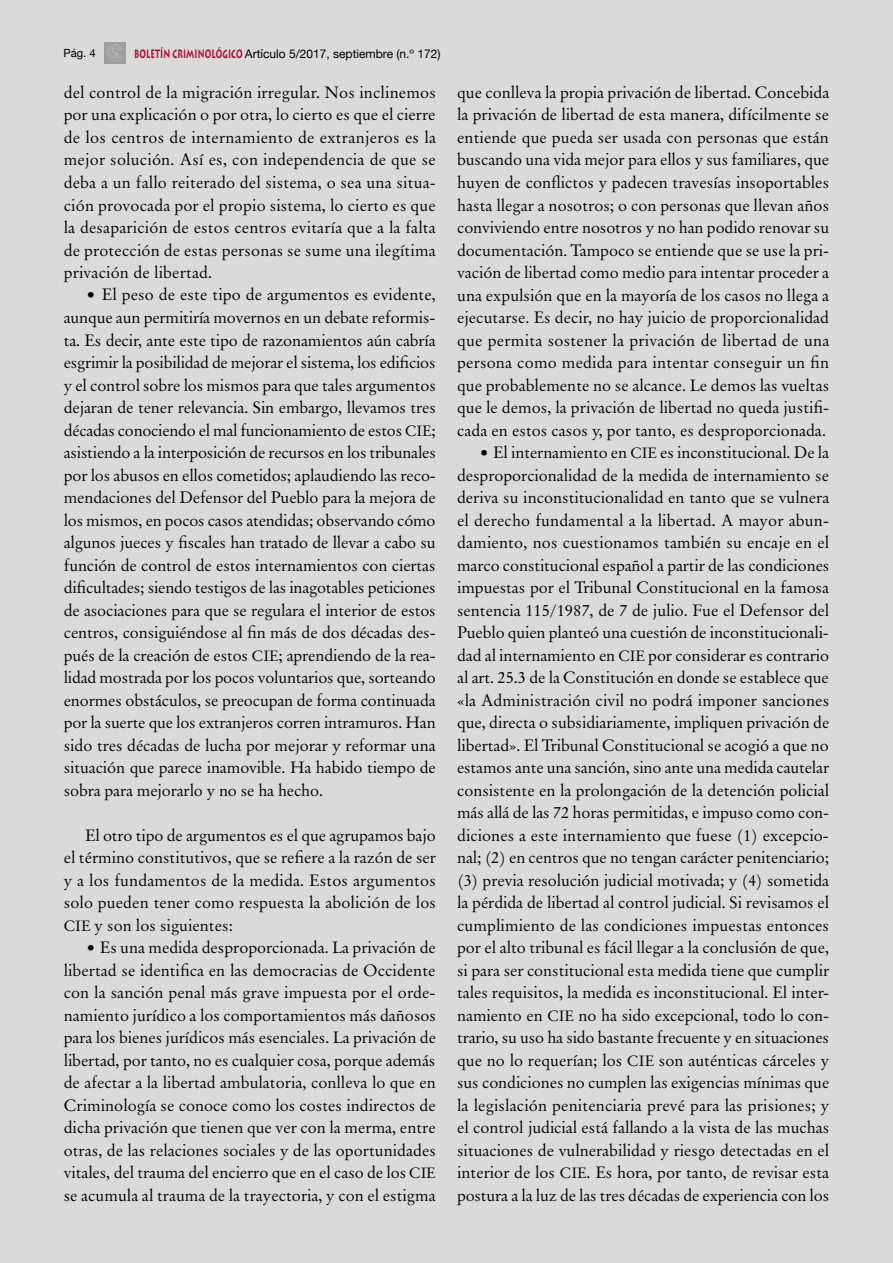
<style>
.page{position:relative;width:893px;height:1263px;background:#dadada}
.page>*{position:absolute;margin:0;border:0;box-sizing:border-box;transform-origin:0 0}
.t1{font:16.5px/22.5px "Original Garamond BT";color:#000;text-align:justify}
.t2{font:12px "Helvetica Neue";color:#000}
.t3{font:11.25px "Helvetica Neue";color:#000}
.s1{font-family:"Lithos";font-weight:700;color:#b30931}
.s2{font-size:19.5px}
.s3{font-size:15px}
</style>
<div class="page">
<img style="left:105px;top:43px;width:21px;height:21px">
<p class="t3" style="left:63px;top:47px;width:34px">Pág. 4</p>
<p class="t2" style="left:134px;top:46px;width:308px"><span class="s1">BOLETÍN CRIMINOLÓGICO</span> Artículo 5/2017, septiembre (n.º 172)</p>
<p class="t1" style="left:64px;top:81px;width:374px">del control de la migración irregular. Nos inclinemos por una explicación o por otra, lo cierto es que el cierre de los centros de internamiento de extranjeros es la mejor solución. Así es, con independencia de que se deba a un fallo reiterado del sistema, o sea una situa&shy;ción provocada por el propio sistema, lo cierto es que la desaparición de estos centros evitaría que a la falta de protección de estas personas se sume una ilegítima privación de libertad.</p>
<p class="t1" style="left:64px;top:283px;width:374px;text-indent:21px"><span class="s2">•</span> El peso de este tipo de argumentos es evidente, aunque aun permitiría movernos en un debate reformis&shy;ta. Es decir, ante este tipo de razonamientos aún cabría esgrimir la posibilidad de mejorar el sistema, los edificios y el control sobre los mismos para que tales argumentos dejaran de tener relevancia. Sin embargo, llevamos tres décadas conociendo el mal funcionamiento de estos <span class="s3">CIE</span>; asistiendo a la interposición de recursos en los tribunales por los abusos en ellos cometidos; aplaudiendo las reco&shy;mendaciones del Defensor del Pueblo para la mejora de los mismos, en pocos casos atendidas; observando cómo algunos jueces y fiscales han tratado de llevar a cabo su función de control de estos internamientos con ciertas dificultades; siendo testigos de las inagotables peticiones de asociaciones para que se regulara el interior de estos centros, consiguiéndose al fin más de dos décadas des&shy;pués de la creación de estos <span class="s3">CIE</span>; aprendiendo de la rea&shy;lidad mostrada por los pocos voluntarios que, sorteando enormes obstáculos, se preocupan de forma continuada por la suerte que los extranjeros corren intramuros. Han sido tres décadas de lucha por mejorar y reformar una situación que parece inamovible. Ha habido tiempo de sobra para mejorarlo y no se ha hecho.</p>
<p class="t1" style="left:64px;top:823px;width:374px;text-indent:21px">El otro tipo de argumentos es el que agrupamos bajo el término constitutivos, que se refiere a la razón de ser y a los fundamentos de la medida. Estos argumentos solo pueden tener como respuesta la abolición de los <span class="s3">CIE</span> y son los siguientes:</p>
<p class="t1" style="left:64px;top:936px;width:374px;text-indent:21px"><span class="s2">•</span> Es una medida desproporcionada. La privación de libertad se identifica en las democracias de Occidente con la sanción penal más grave impuesta por el orde&shy;namiento jurídico a los comportamientos más dañosos para los bienes jurídicos más esenciales. La privación de libertad, por tanto, no es cualquier cosa, porque además de afectar a la libertad ambulatoria, conlleva lo que en Criminología se conoce como los costes indirectos de dicha privación que tienen que ver con la merma, entre otras, de las relaciones sociales y de las oportunidades vitales, del trauma del encierro que en el caso de los <span class="s3">CIE </span>se acumula al trauma de la trayectoria, y con el estigma</p>
<p class="t1" style="left:457px;top:81px;width:374px">que conlleva la propia privación de libertad. Concebida la privación de libertad de esta manera, difícilmente se entiende que pueda ser usada con personas que están buscando una vida mejor para ellos y sus familiares, que huyen de conflictos y padecen travesías insoportables hasta llegar a nosotros; o con personas que llevan años conviviendo entre nosotros y no han podido renovar su documentación. Tampoco se entiende que se use la pri&shy;vación de libertad como medio para intentar proceder a una expulsión que en la mayoría de los casos no llega a ejecutarse. Es decir, no hay juicio de proporcionalidad que permita sostener la privación de libertad de una persona como medida para intentar conseguir un fin que probablemente no se alcance. Le demos las vueltas que le demos, la privación de libertad no queda justifi&shy;cada en estos casos y, por tanto, es desproporcionada.</p>
<p class="t1" style="left:457px;top:441px;width:374px;text-indent:21px"><span class="s2">•</span> El internamiento en <span class="s3">CIE</span> es inconstitucional. De la desproporcionalidad de la medida de internamiento se deriva su inconstitucionalidad en tanto que se vulnera el derecho fundamental a la libertad. A mayor abun&shy;damiento, nos cuestionamos también su encaje en el marco constitucional español a partir de las condiciones impuestas por el Tribunal Constitucional en la famosa sentencia 115/1987, de 7 de julio. Fue el Defensor del Pueblo quien planteó una cuestión de inconstitucionali&shy;dad al internamiento en <span class="s3">CIE</span> por considerar es contrario al art. 25.3 de la Constitución en donde se establece que «la Administración civil no podrá imponer sanciones que, directa o subsidiariamente, impliquen privación de libertad». El Tribunal Constitucional se acogió a que no estamos ante una sanción, sino ante una medida cautelar consistente en la prolongación de la detención policial más allá de las 72 horas permitidas, e impuso como con&shy;diciones a este internamiento que fuese (1) excepcio&shy;nal; (2) en centros que no tengan carácter penitenciario; (3) previa resolución judicial motivada; y (4) sometida la pérdida de libertad al control judicial. Si revisamos el cumplimiento de las condiciones impuestas entonces por el alto tribunal es fácil llegar a la conclusión de que, si para ser constitucional esta medida tiene que cumplir tales requisitos, la medida es inconstitucional. El inter&shy;namiento en <span class="s3">CIE</span> no ha sido excepcional, todo lo con&shy;trario, su uso ha sido bastante frecuente y en situaciones que no lo requerían; los <span class="s3">CIE</span> son auténticas cárceles y sus condiciones no cumplen las exigencias mínimas que la legislación penitenciaria prevé para las prisiones; y el control judicial está fallando a la vista de las muchas situaciones de vulnerabilidad y riesgo detectadas en el interior de los <span class="s3">CIE</span>. Es hora, por tanto, de revisar esta postura a la luz de las tres décadas de experiencia con los</p>
</div>
